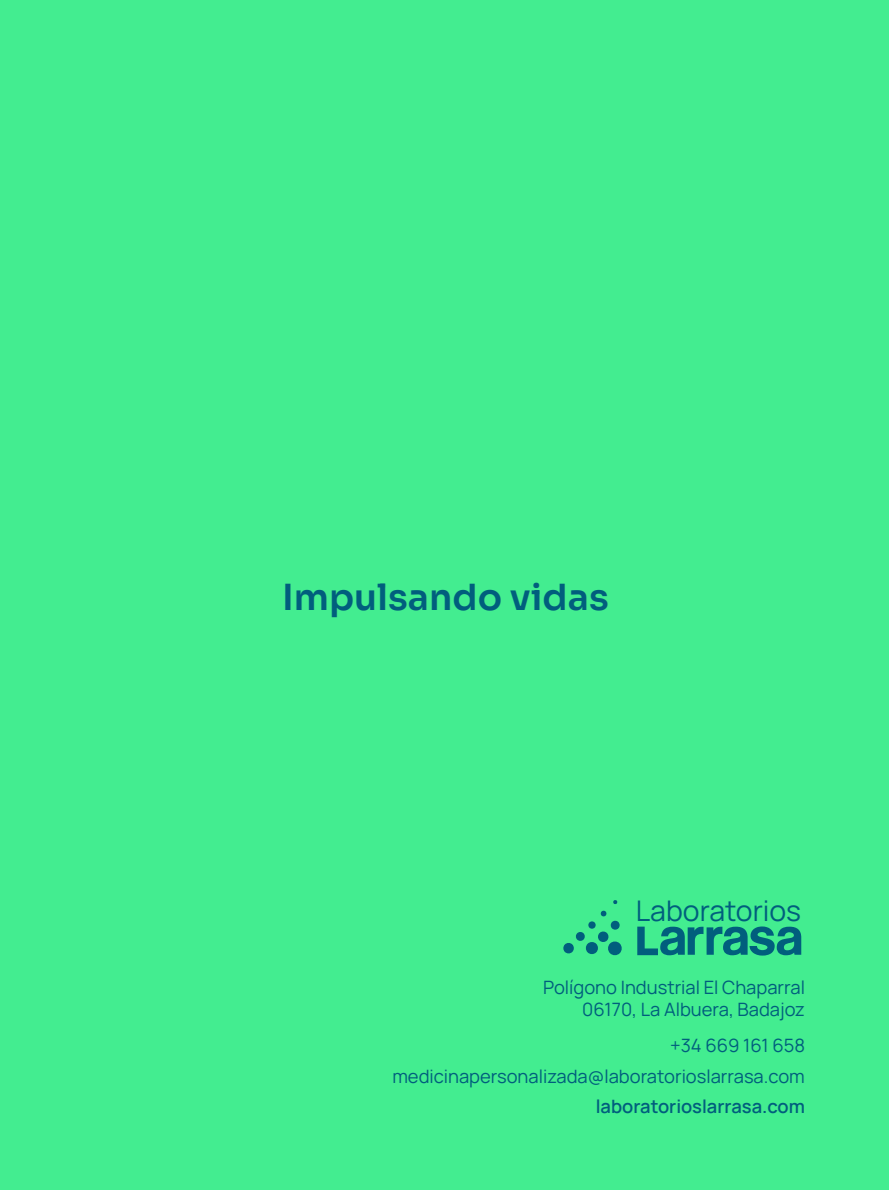
<style>
.page{position:relative;width:889px;height:1190px;background:#fff}
.page>*{position:absolute;margin:0;border:0;box-sizing:border-box;transform-origin:0 0}
.t1{font:600 36px "Sora";color:#015e7d}
.t2{font:28.35px "Manrope";color:#015e7d}
.t3{font:18.45px/22px "Manrope";color:#015e7d;text-align:right}
.t4{font:600 18.45px "Manrope";color:#015e7d}
</style>
<div class="page">
<div style="left:0;top:0;width:888px;height:1190px;background:#43ed90"></div>
<svg style="left:637px;top:926px;width:164px;height:29px"></svg>
<svg style="left:563px;top:910px;width:59px;height:46px"></svg>
<svg style="left:613px;top:900px;width:4px;height:4px"></svg>
<h1 class="t1" style="left:282px;top:567px;width:328px">Impulsando vidas</h1>
<h2 class="t2" style="left:635px;top:890px;width:167px">Laboratorios</h2>
<p class="t3" style="left:543px;top:975px;width:263px">Polígono Industrial El Chaparral<br>06170, La Albuera, Badajoz</p>
<p class="t3" style="left:392px;top:1029px;width:414px;line-height:31px">+34 669 161 658 medicinapersonalizada@laboratorioslarrasa.com</p>
<p class="t4" style="left:595px;top:1093px;width:211px">laboratorioslarrasa.com</p>
</div>
